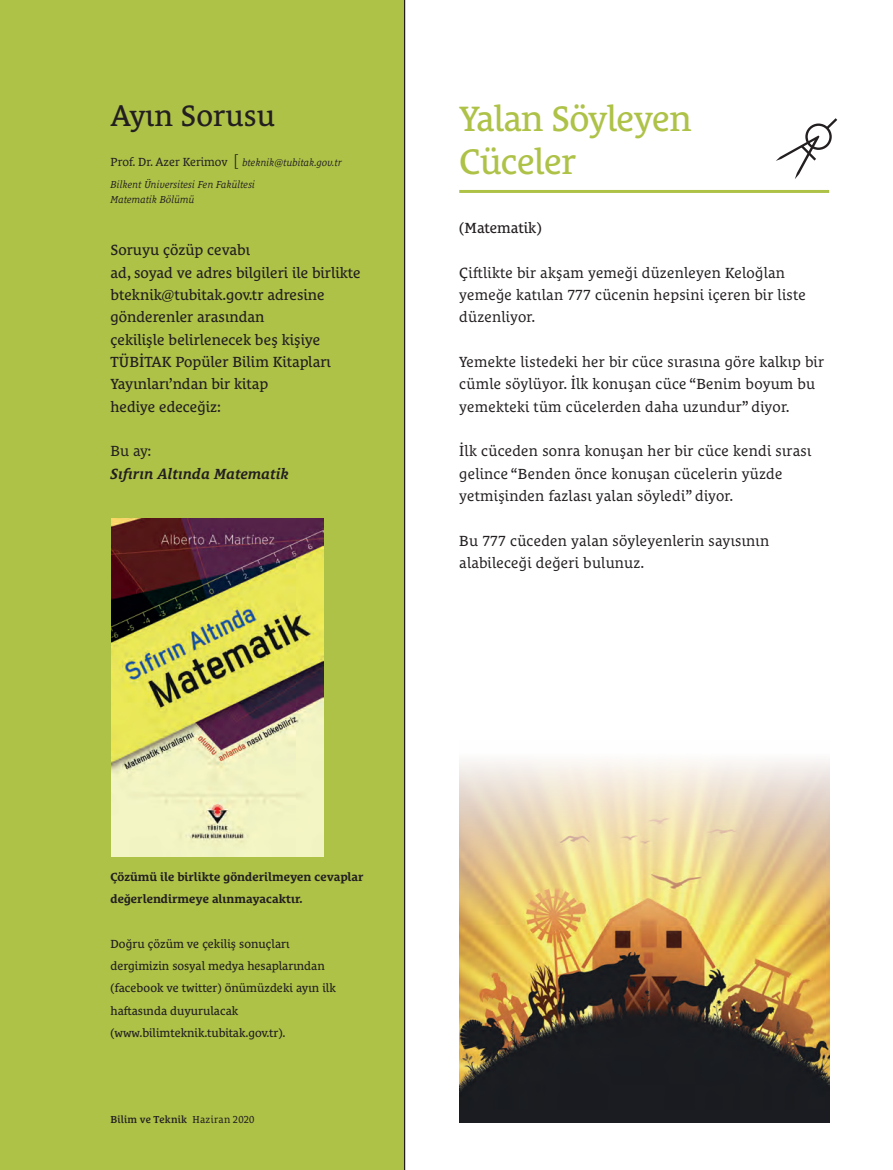
<style>
.page{position:relative;width:893px;height:1170px;background:#fff}
.page>*{position:absolute;margin:0;border:0;box-sizing:border-box;transform-origin:0 0}
.t1{font:36px/43.2px "Le Monde Courrier Pro";letter-spacing:-.02em;color:#aec248}
.t2{font:30px "Le Monde Courrier Pro";color:#231f20}
.t3{font:15px/22.4px "Le Monde Courrier Pro";letter-spacing:.015em;color:#231f20}
.t4{font:15px/22.4px "Le Monde Courrier Pro";color:#231f20}
.t5{font:italic 700 15px "Le Monde Courrier Pro";color:#231f20}
.t6{font:12px/22.4px "Le Monde Courrier Pro";color:#231f20}
.t7{font:700 12px/22.4px "Le Monde Courrier Pro";color:#231f20}
.t8{font:italic 10.35px/22.4px "Le Monde Courrier Pro";color:#231f20}
.t9{font:600 10.35px "Le Monde Courrier Pro";letter-spacing:.01em;color:#231f20}
.s1{font-style:normal;font-size:12px}
.s2{font-family:"Le Monde Sans Pro";font-weight:300;font-style:normal;font-size:16.2px}
.s3{font-weight:400}
</style>
<div class="page">
<div style="left:0;top:0;width:404px;height:1169px;background:#aec248"></div>
<hr style="left:404px;top:0;width:1px;height:1169px;background:#231f20">
<svg style="left:776px;top:118px;width:62px;height:61px"></svg>
<hr style="left:459px;top:190px;width:370px;height:3px;background:#aec248">
<img style="left:111px;top:518px;width:213px;height:338px">
<img style="left:459px;top:760px;width:370px;height:362px">
<h2 class="t2" style="left:111px;top:91px;width:166px">Ayın Sorusu</h2>
<p class="t8" style="left:111px;top:150px;width:233px"><span class="s1">Prof. Dr. Azer Kerimov</span> <span class="s2">[</span> bteknik@tubitak.gov.tr<br>Bilkent Üniversitesi Fen Fakültesi</p>
<p class="t8" style="left:111px;top:187px;width:85px">Matematik Bölümü</p>
<p class="t4" style="left:111px;top:237px;width:252px">Soruyu çözüp cevabı<br>ad, soyad ve adres bilgileri ile birlikte bteknik@tubitak.gov.tr adresine gönderenler arasından<br>çekilişle belirlenecek beş kişiye<br>TÜBİTAK Popüler Bilim Kitapları<br>Yayınları’ndan bir kitap<br>hediye edeceğiz:</p>
<p class="t3" style="left:111px;top:438px;width:42px">Bu ay:</p>
<p class="t5" style="left:111px;top:461px;width:180px">Sıfırın Altında Matematik</p>
<h1 class="t1" style="left:459px;top:93px;width:234px">Yalan Söyleyen<br>Cüceler</h1>
<p class="t4" style="left:459px;top:215px;width:84px">(Matematik)</p>
<p class="t3" style="left:459px;top:259px;width:348px">Çiftlikte bir akşam yemeği düzenleyen Keloğlan yemeğe katılan 777 cücenin hepsini içeren bir liste düzenliyor.</p>
<p class="t3" style="left:459px;top:349px;width:366px">Yemekte listedeki her bir cüce sırasına göre kalkıp bir cümle söylüyor. İlk konuşan cüce “Benim boyum bu yemekteki tüm cücelerden daha uzundur” diyor.</p>
<p class="t3" style="left:459px;top:438px;width:354px">İlk cüceden sonra konuşan her bir cüce kendi sırası gelince “Benden önce konuşan cücelerin yüzde yetmişinden fazlası yalan söyledi” diyor.</p>
<p class="t3" style="left:459px;top:527px;width:311px">Bu 777 cüceden yalan söyleyenlerin sayısının alabileceği değeri bulunuz.</p>
<p class="t7" style="left:111px;top:863px;width:254px">Çözümü ile birlikte gönderilmeyen cevaplar değerlendirmeye alınmayacaktır.</p>
<p class="t6" style="left:111px;top:930px;width:227px">Doğru çözüm ve çekiliş sonuçları dergimizin sosyal medya hesaplarından (facebook ve twitter) önümüzdeki ayın ilk haftasında duyurulacak (www.bilimteknik.tubitak.gov.tr).</p>
<p class="t9" style="left:111px;top:1110px;width:145px">Bilim ve Teknik <span class="s3">Haziran 2020</span></p>
</div>
